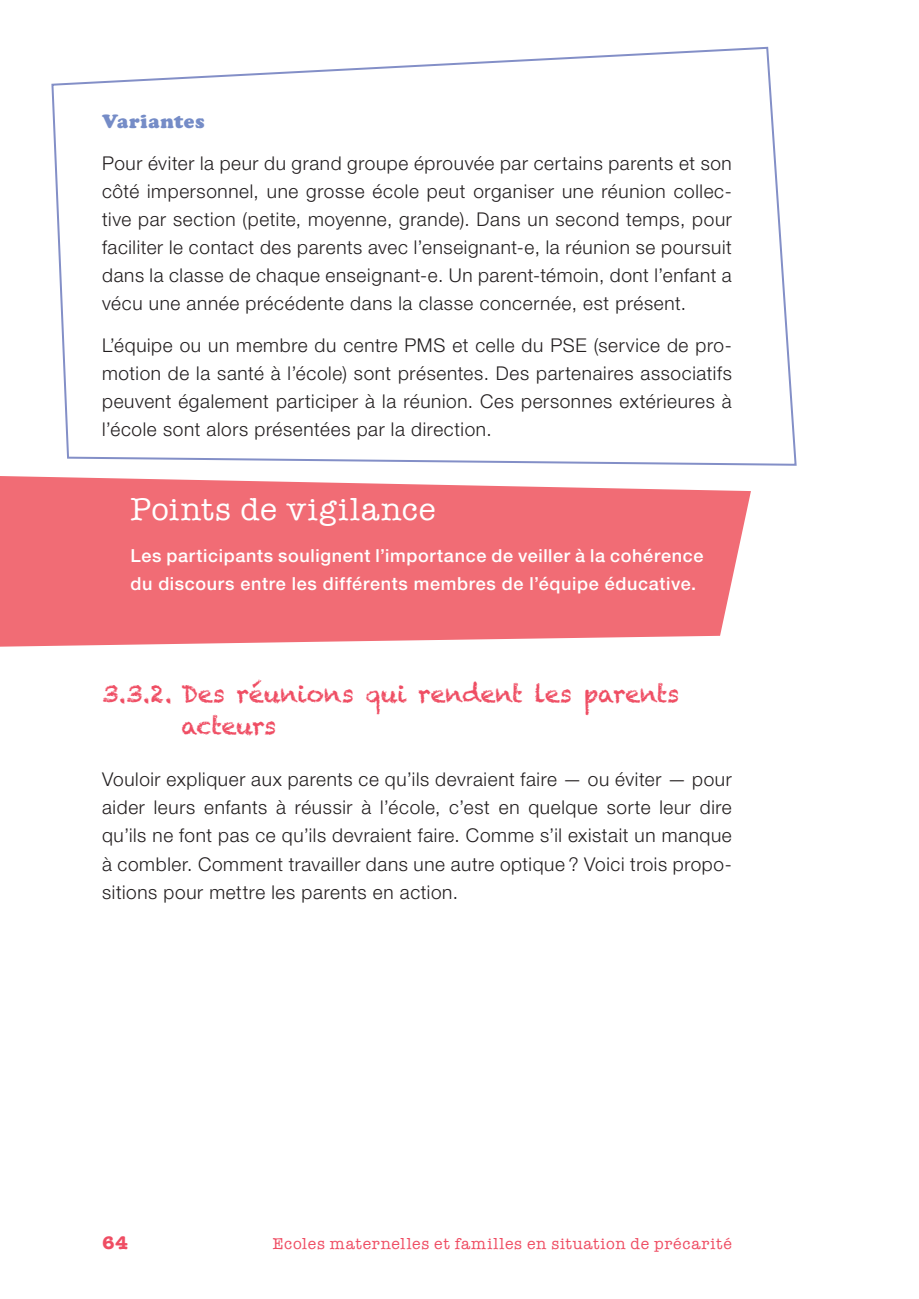
<style>
.page{position:relative;width:919px;height:1299px;background:#fff}
.page>*{position:absolute;margin:0;border:0;box-sizing:border-box;transform-origin:0 0}
.t1{font:32px "American Typewriter";letter-spacing:.035em;color:#fff}
.t2{font:24px/32px "Chalkduster";letter-spacing:-.01em;color:#ef4d63}
.t3{font:300 19px/28px "Helvetica Neue LT Pro";letter-spacing:.035em;color:#231f20;text-align:justify}
.t4{font:19px "Cooper Black Std";letter-spacing:.035em;color:#758cc7}
.t5{font:700 19px "American Typewriter";color:#ef4d63}
.t6{font:500 18px/28px "Helvetica Neue LT Pro";letter-spacing:.035em;color:#fff}
.t7{font:16px "American Typewriter";letter-spacing:.05em;color:#ef4d63}
</style>
<div class="page">
<svg style="left:0;top:476px;width:751px;height:171px;background:#f27a82"></svg>
<svg style="left:51px;top:46px;width:746px;height:420px"></svg>
<p class="t4" style="left:102px;top:110px;width:104px">Variantes</p>
<p class="t3" style="left:102px;top:149px;width:631px">Pour éviter la peur du grand groupe éprouvée par certains parents et son côté impersonnel, une grosse école peut organiser une réunion collec&shy;tive par section (petite, moyenne, grande). Dans un second temps, pour faciliter le contact des parents avec l’enseignant-e, la réunion se poursuit dans la classe de chaque enseignant-e. Un parent-témoin, dont l’enfant a vécu une année précédente dans la classe concernée, est présent.</p>
<p class="t3" style="left:102px;top:331px;width:631px">L’équipe ou un membre du centre PMS et celle du PSE (service de pro&shy;motion de la santé à l’école) sont présentes. Des partenaires associatifs peuvent également participer à la réunion. Ces personnes extérieures à l’école sont alors présentées par la direction.</p>
<h1 class="t1" style="left:130px;top:485px;width:307px">Points de vigilance</h1>
<p class="t6" style="left:130px;top:541px;width:574px">Les participants soulignent l’importance de veiller à la cohérence du discours entre les différents membres de l’équipe éducative.</p>
<p class="t2" style="left:181px;top:678px;width:499px;text-indent:-79px">3.3.2. Des réunions qui rendent les parents acteurs</p>
<p class="t3" style="left:102px;top:765px;width:631px">Vouloir expliquer aux parents ce qu’ils devraient faire — ou éviter — pour aider leurs enfants à réussir à l’école, c’est en quelque sorte leur dire qu’ils ne font pas ce qu’ils devraient faire. Comme s’il existait un manque à combler. Comment travailler dans une autre optique ? Voici trois propo&shy;sitions pour mettre les parents en action.</p>
<p class="t5" style="left:102px;top:1225px;width:27px">64</p>
<p class="t7" style="left:273px;top:1230px;width:460px">Ecoles maternelles et familles en situation de précarité</p>
</div>
